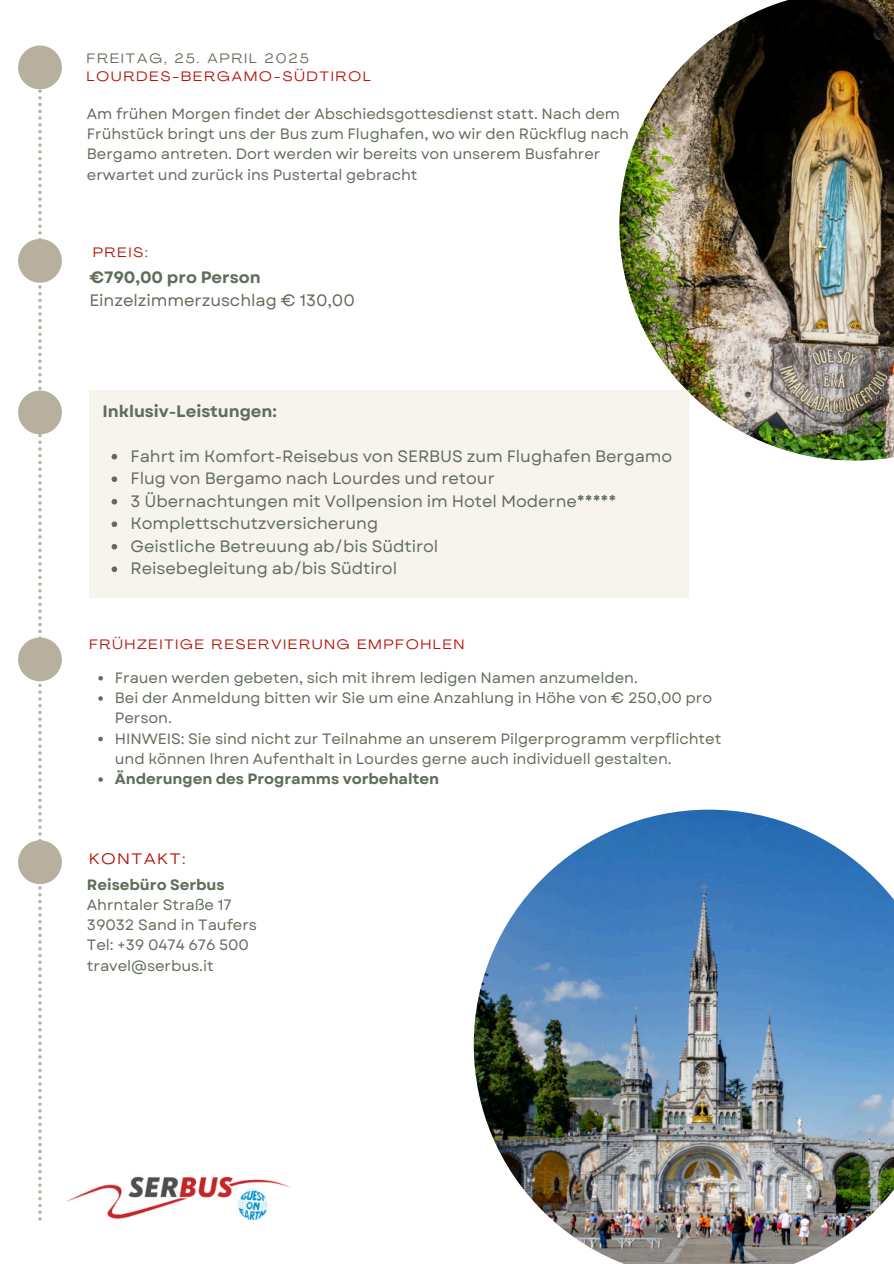
<style>
.page{position:relative;width:894px;height:1264px;background:#fff}
.page>*{position:absolute;margin:0;border:0;box-sizing:border-box;transform-origin:0 0}
.t1{font:16.5px/22.5px "Garet";letter-spacing:-.005em;color:#616d5b}
.t2{font:700 16.5px "Garet";letter-spacing:-.005em;color:#616d5b}
.t3{font:15px/20.2px "Garet";letter-spacing:-.005em;color:#616d5b}
.t4{font:700 15px "Garet";letter-spacing:-.005em;color:#616d5b}
.t5{font:expanded 15px "Agrandir";letter-spacing:.155em;color:#b51208}
.t6{font:expanded 13.5px "Agrandir";letter-spacing:.155em;color:#b51208}
.t7{font:expanded 13.5px "Agrandir";letter-spacing:.155em;color:#616d5b}
</style>
<div class="page">
<img style="left:66px;top:1176px;width:225px;height:45px">
<img style="left:619px;top:0;width:274px;height:460px">
<img style="left:473px;top:809px;width:420px;height:454px">
<div style="left:89px;top:390px;width:599px;height:208px;background:#f7f4ee"></div>
<svg style="left:18px;top:46px;width:44px;height:1174px"></svg>
<svg style="left:111px;top:454px;width:6px;height:5px"></svg>
<svg style="left:111px;top:476px;width:6px;height:6px"></svg>
<svg style="left:111px;top:499px;width:6px;height:5px"></svg>
<svg style="left:111px;top:521px;width:6px;height:6px"></svg>
<svg style="left:111px;top:544px;width:6px;height:5px"></svg>
<svg style="left:111px;top:566px;width:6px;height:6px"></svg>
<svg style="left:98px;top:676px;width:5px;height:4px"></svg>
<svg style="left:98px;top:696px;width:5px;height:4px"></svg>
<svg style="left:98px;top:736px;width:5px;height:5px"></svg>
<svg style="left:98px;top:777px;width:5px;height:4px"></svg>
<p class="t7" style="left:87px;top:50px;width:223px">FREITAG, 25. APRIL 2025</p>
<p class="t6" style="left:87px;top:68px;width:285px">LOURDES-BERGAMO-SÜDTIROL</p>
<p class="t3" style="left:87px;top:104px;width:543px">Am frühen Morgen findet der Abschiedsgottesdienst statt. Nach dem Frühstück bringt uns der Bus zum Flughafen, wo wir den Rückflug nach Bergamo antreten. Dort werden wir bereits von unserem Busfahrer erwartet und zurück ins Pustertal gebracht</p>
<p class="t6" style="left:93px;top:243px;width:56px">PREIS:</p>
<p class="t2" style="left:89px;top:267px;width:173px">€790,00 pro Person</p>
<p class="t1" style="left:89px;top:289px;width:267px">Einzelzimmerzuschlag € 130,00</p>
<p class="t2" style="left:102px;top:400px;width:176px">Inklusiv-Leistungen:</p>
<p class="t1" style="left:131px;top:445px;width:543px">Fahrt im Komfort-Reisebus von SERBUS zum Flughafen Bergamo Flug von Bergamo nach Lourdes und retour<br>3 Übernachtungen mit Vollpension im Hotel Moderne***** Komplettschutzversicherung<br>Geistliche Betreuung ab/bis Südtirol<br>Reisebegleitung ab/bis Südtirol</p>
<p class="t6" style="left:89px;top:636px;width:376px">FRÜHZEITIGE RESERVIERUNG EMPFOHLEN</p>
<p class="t3" style="left:115px;top:668px;width:608px">Frauen werden gebeten, sich mit ihrem ledigen Namen anzumelden.<br>Bei der Anmeldung bitten wir Sie um eine Anzahlung in Höhe von € 250,00 pro Person.<br>HINWEIS: Sie sind nicht zur Teilnahme an unserem Pilgerprogramm verpflichtet und können Ihren Aufenthalt in Lourdes gerne auch individuell gestalten.</p>
<p class="t4" style="left:115px;top:769px;width:326px">Änderungen des Programms vorbehalten</p>
<p class="t5" style="left:89px;top:850px;width:97px">KONTAKT:</p>
<p class="t4" style="left:87px;top:875px;width:139px">Reisebüro Serbus</p>
<p class="t3" style="left:87px;top:895px;width:172px">Ahrntaler Straße 17<br>39032 Sand in Taufers<br>Tel: +39 0474 676 500 travel@serbus.it</p>
</div>
